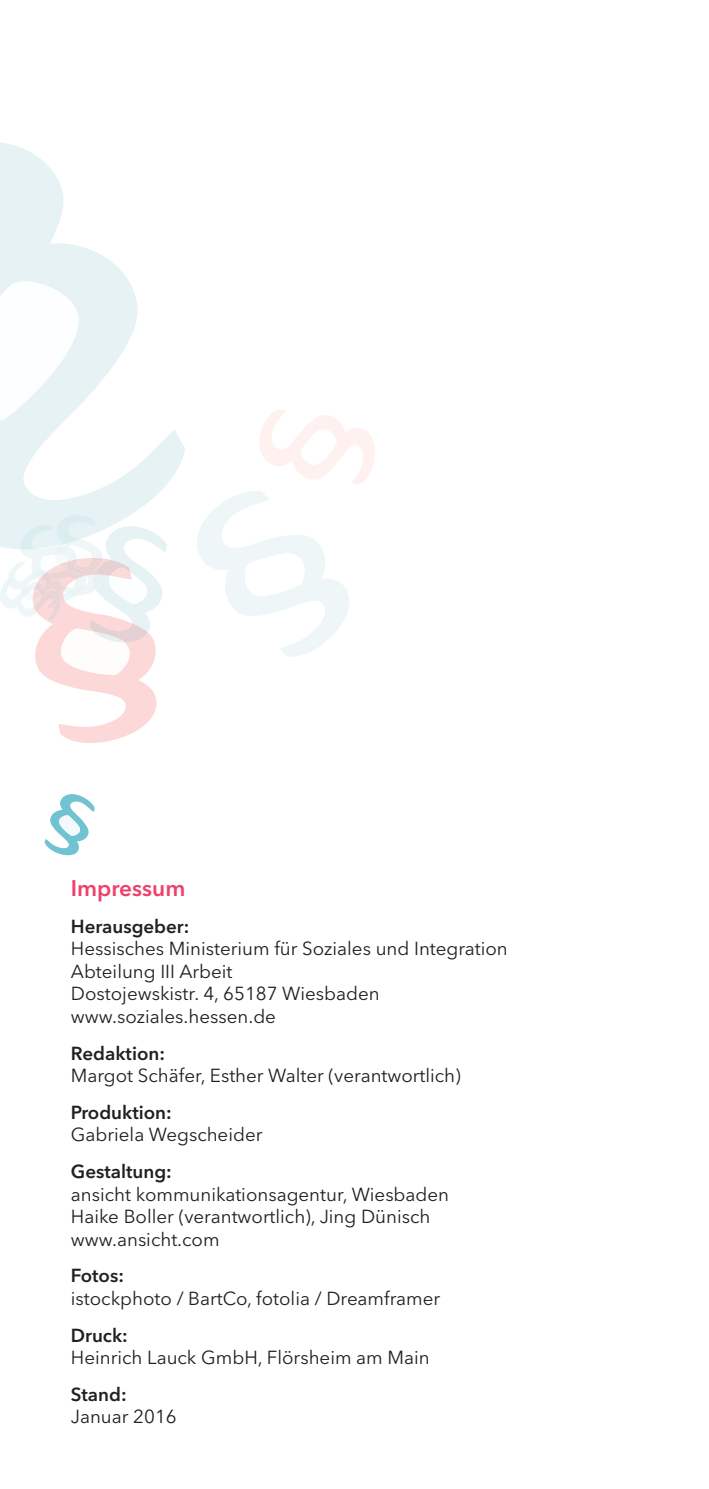
<style>
.page{position:relative;width:709px;height:1489px;background:#fff}
.page>*{position:absolute;margin:0;border:0;box-sizing:border-box;transform-origin:0 0}
.t1{font:600 22.5px "Avenir Next LT Pro";color:#ef3f6b}
.t2{font:18.75px/22.5px "Avenir Next LT Pro";color:#231f20}
.t3{font:600 18.75px "Avenir Next LT Pro";color:#231f20}
</style>
<div class="page">
<svg style="left:0;top:142px;width:185px;height:373px"></svg>
<svg style="left:0;top:281px;width:86px;height:139px"></svg>
<svg style="left:45px;top:794px;width:50px;height:61px"></svg>
<svg style="left:259px;top:409px;width:116px;height:75px"></svg>
<svg style="left:197px;top:491px;width:152px;height:165px"></svg>
<svg style="left:0;top:515px;width:167px;height:228px"></svg>
<p class="t1" style="left:71px;top:879px;width:116px">Impressum</p>
<p class="t3" style="left:71px;top:918px;width:120px">Herausgeber:</p>
<p class="t2" style="left:71px;top:939px;width:438px">Hessisches Ministerium für Soziales und Integration Abteilung III Arbeit<br>Dostojewskistr. 4, 65187 Wiesbaden www.soziales.hessen.de</p>
<p class="t3" style="left:71px;top:1045px;width:96px">Redaktion:</p>
<p class="t2" style="left:71px;top:1066px;width:391px">Margot Schäfer, Esther Walter (verantwortlich)</p>
<p class="t3" style="left:71px;top:1104px;width:102px">Produktion:</p>
<p class="t2" style="left:71px;top:1125px;width:193px">Gabriela Wegscheider</p>
<p class="t3" style="left:71px;top:1163px;width:102px">Gestaltung:</p>
<p class="t2" style="left:71px;top:1184px;width:380px">ansicht kommunikationsagentur, Wiesbaden<br>Haike Boller (verantwortlich), Jing Dünisch www.ansicht.com</p>
<p class="t3" style="left:71px;top:1268px;width:55px">Fotos:</p>
<p class="t2" style="left:71px;top:1288px;width:371px">istockphoto / BartCo, fotolia / Dreamframer</p>
<p class="t3" style="left:71px;top:1327px;width:59px">Druck:</p>
<p class="t2" style="left:71px;top:1347px;width:360px">Heinrich Lauck GmbH, Flörsheim am Main</p>
<p class="t3" style="left:71px;top:1386px;width:57px">Stand:</p>
<p class="t2" style="left:71px;top:1406px;width:107px">Januar 2016</p>
</div>
